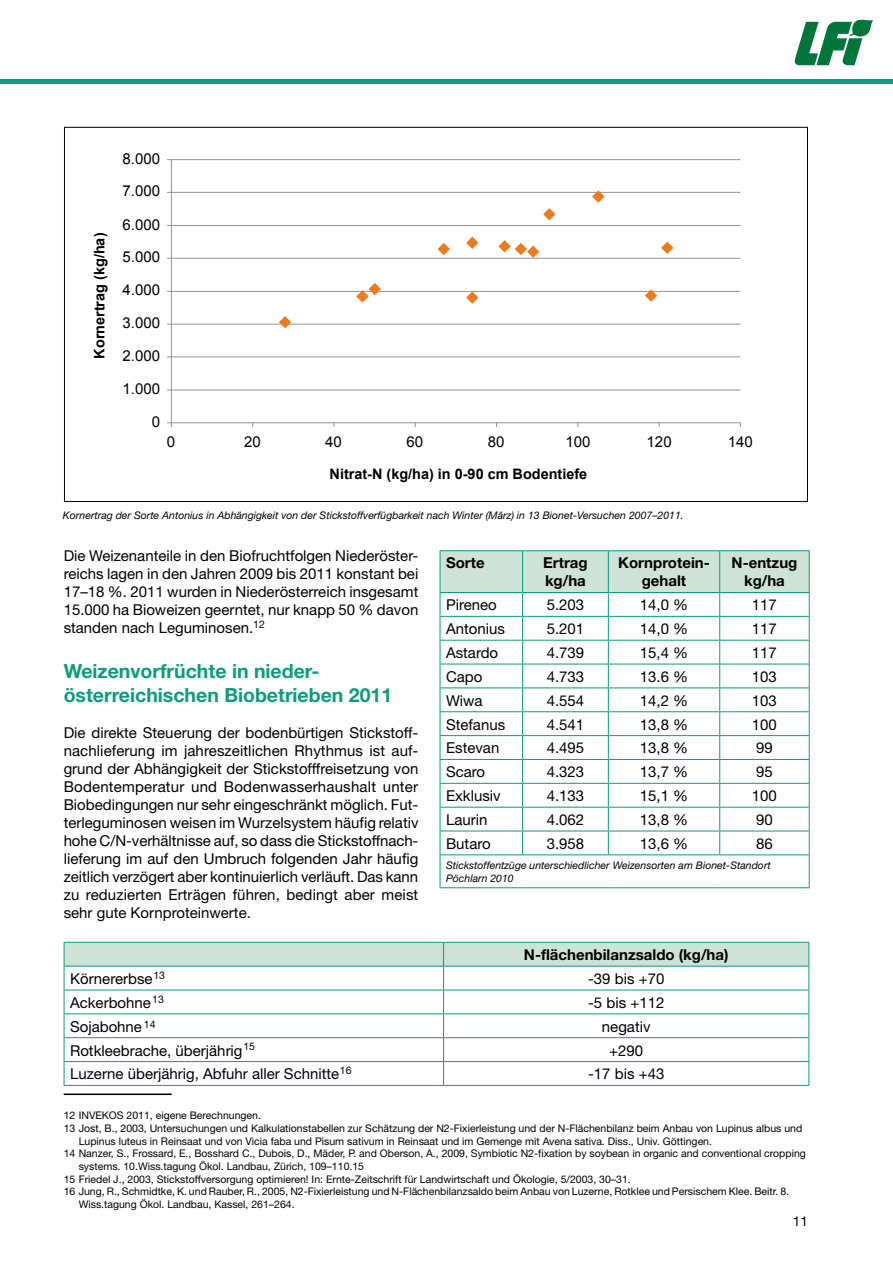
<style>
.page{position:relative;width:893px;height:1263px;background:#fff}
.page>*{position:absolute;margin:0;border:0;box-sizing:border-box;transform-origin:0 0}
.t1{font:700 19.5px/23.4px "Helvetica Neue";color:#099d7b}
.t2{font:15px/18px "Helvetica Neue";color:#000;text-align:justify}
.t3{font:700 15px/18px "Helvetica Neue";color:#000;text-align:center}
.t4{font:15px "Arial";color:#000}
.t5{font:700 14.4px "Arial";color:#000}
.t6{font:13.5px "Helvetica Neue";color:#000}
.t7{font:10.5px "Helvetica Neue";color:#000}
.t8{font:italic 10.5px/12.6px "Helvetica Neue";color:#000}
</style>
<div class="page">
<div style="left:0;top:79px;width:893px;height:5px;background:#099d7b"></div>
<svg style="left:794px;top:19px;width:79px;height:46px"></svg>
<svg style="left:64px;top:942px;width:745px;height:143px"></svg>
<hr style="left:64px;top:1085px;width:380px;height:1px;background:#099d7b">
<hr style="left:444px;top:1085px;width:365px;height:1px;background:#099d7b">
<hr style="left:64px;top:1093px;width:108px;height:2px;background:#000">
<hr style="left:440px;top:550px;width:83px;height:1px;background:#099d7b">
<hr style="left:523px;top:550px;width:85px;height:1px;background:#099d7b">
<hr style="left:608px;top:550px;width:112px;height:1px;background:#099d7b">
<hr style="left:720px;top:550px;width:90px;height:1px;background:#099d7b">
<svg style="left:440px;top:551px;width:370px;height:303px"></svg>
<hr style="left:440px;top:855px;width:1px;height:32px;background:#099d7b">
<hr style="left:809px;top:855px;width:1px;height:32px;background:#099d7b">
<hr style="left:440px;top:854px;width:83px;height:1px;background:#099d7b">
<hr style="left:523px;top:854px;width:85px;height:1px;background:#099d7b">
<hr style="left:608px;top:854px;width:112px;height:1px;background:#099d7b">
<hr style="left:720px;top:854px;width:90px;height:1px;background:#099d7b">
<hr style="left:440px;top:887px;width:83px;height:1px;background:#099d7b">
<hr style="left:523px;top:887px;width:85px;height:1px;background:#099d7b">
<hr style="left:608px;top:887px;width:112px;height:1px;background:#099d7b">
<hr style="left:720px;top:887px;width:90px;height:1px;background:#099d7b">
<hr style="left:171px;top:390px;width:569px;height:1px;background:#939393">
<hr style="left:171px;top:357px;width:569px;height:1px;background:#939393">
<hr style="left:171px;top:324px;width:569px;height:1px;background:#939393">
<hr style="left:171px;top:291px;width:569px;height:1px;background:#939393">
<hr style="left:171px;top:258px;width:569px;height:1px;background:#939393">
<hr style="left:171px;top:225px;width:569px;height:1px;background:#939393">
<hr style="left:171px;top:192px;width:569px;height:1px;background:#939393">
<hr style="left:171px;top:159px;width:569px;height:1px;background:#939393">
<hr style="left:171px;top:160px;width:1px;height:263px;background:#939393">
<hr style="left:171px;top:422px;width:569px;height:1px;background:#939393">
<svg style="left:167px;top:422px;width:5px;height:5px"></svg>
<svg style="left:661px;top:242px;width:12px;height:12px"></svg>
<svg style="left:592px;top:190px;width:12px;height:13px"></svg>
<svg style="left:645px;top:289px;width:12px;height:13px"></svg>
<svg style="left:466px;top:237px;width:12px;height:12px"></svg>
<svg style="left:466px;top:291px;width:12px;height:13px"></svg>
<svg style="left:498px;top:240px;width:41px;height:18px"></svg>
<svg style="left:356px;top:283px;width:25px;height:20px"></svg>
<svg style="left:438px;top:243px;width:12px;height:12px"></svg>
<svg style="left:279px;top:316px;width:12px;height:12px"></svg>
<svg style="left:543px;top:208px;width:12px;height:12px"></svg>
<p class="t4" style="left:123px;top:150px;width:39px">8.000</p>
<p class="t4" style="left:123px;top:183px;width:39px">7.000</p>
<p class="t5" style="left:91px;top:359px;width:128px;rotate:-90deg">Kornertrag (kg/ha)</p>
<p class="t4" style="left:123px;top:216px;width:39px">6.000</p>
<p class="t4" style="left:123px;top:249px;width:39px">5.000</p>
<p class="t4" style="left:123px;top:282px;width:39px">4.000</p>
<p class="t4" style="left:123px;top:314px;width:39px">3.000</p>
<p class="t4" style="left:123px;top:347px;width:39px">2.000</p>
<p class="t4" style="left:123px;top:380px;width:39px">1.000</p>
<p class="t4" style="left:152px;top:413px;width:10px">0</p>
<p class="t4" style="left:167px;top:433px;width:10px">0</p>
<p class="t4" style="left:244px;top:433px;width:18px">20</p>
<p class="t4" style="left:325px;top:433px;width:18px">40</p>
<p class="t4" style="left:407px;top:433px;width:18px">60</p>
<p class="t4" style="left:488px;top:433px;width:18px">80</p>
<p class="t4" style="left:565px;top:433px;width:27px">100</p>
<p class="t4" style="left:647px;top:433px;width:27px">120</p>
<p class="t4" style="left:728px;top:433px;width:27px">140</p>
<p class="t5" style="left:330px;top:466px;width:259px">Nitrat-N (kg/ha) in 0-90 cm Bodentiefe</p>
<p class="t8" style="left:63px;top:509px;width:622px">Kornertrag der Sorte Antonius in Abhängigkeit von der Stickstoffverfügbarkeit nach Winter (März) in 13 Bionet-Versuchen 2007–2011.</p>
<p class="t2" style="left:64px;top:546px;width:356px">Die Weizenanteile in den Biofruchtfolgen Niederöster&shy;reichs lagen in den Jahren 2009 bis 2011 konstant bei 17–18 %. 2011 wurden in Niederösterreich insgesamt 15.000 ha Bioweizen geerntet, nur knapp 50 % davon standen nach Leguminosen.<sup>12</sup></p>
<h1 class="t1" style="left:64px;top:659px;width:330px">Weizenvorfrüchte in nieder&shy;österreichischen Biobetrieben 2011</h1>
<p class="t2" style="left:64px;top:723px;width:356px">Die direkte Steuerung der bodenbürtigen Stickstoff&shy;nachlieferung im jahreszeitlichen Rhythmus ist auf&shy;grund der Abhängigkeit der Stickstofffreisetzung von Bodentemperatur und Bodenwasserhaushalt unter Biobedingungen nur sehr eingeschränkt möglich. Fut&shy;terleguminosen weisen im Wurzelsystem häufig relativ hohe C/N-verhältnisse auf, so dass die Stickstoffnach&shy;lieferung im auf den Umbruch folgenden Jahr häufig zeitlich verzögert aber kontinuierlich verläuft. Das kann zu reduzierten Erträgen führen, bedingt aber meist sehr gute Kornproteinwerte.</p>
<p class="t3" style="left:446px;top:554px;width:40px">Sorte</p>
<p class="t3" style="left:543px;top:554px;width:46px;text-align:left">Ertrag kg/ha</p>
<p class="t3" style="left:618px;top:554px;width:93px">Kornprotein&shy;gehalt</p>
<p class="t3" style="left:731px;top:554px;width:67px">N-entzug kg/ha</p>
<p class="t2" style="left:446px;top:596px;width:52px">Pireneo</p>
<p class="t2" style="left:547px;top:596px;width:39px">5.203</p>
<p class="t2" style="left:640px;top:596px;width:50px">14,0 %</p>
<p class="t2" style="left:752px;top:596px;width:27px">117</p>
<p class="t2" style="left:446px;top:620px;width:60px">Antonius</p>
<p class="t2" style="left:547px;top:620px;width:39px">5.201</p>
<p class="t2" style="left:640px;top:620px;width:50px">14,0 %</p>
<p class="t2" style="left:752px;top:620px;width:27px">117</p>
<p class="t2" style="left:446px;top:643px;width:54px">Astardo</p>
<p class="t2" style="left:547px;top:643px;width:39px">4.739</p>
<p class="t2" style="left:640px;top:643px;width:50px">15,4 %</p>
<p class="t2" style="left:752px;top:643px;width:27px">117</p>
<p class="t2" style="left:446px;top:667px;width:38px">Capo</p>
<p class="t2" style="left:547px;top:667px;width:39px">4.733</p>
<p class="t2" style="left:640px;top:667px;width:50px">13.6 %</p>
<p class="t2" style="left:752px;top:667px;width:27px">103</p>
<p class="t2" style="left:446px;top:691px;width:38px">Wiwa</p>
<p class="t2" style="left:547px;top:691px;width:39px">4.554</p>
<p class="t2" style="left:640px;top:691px;width:50px">14,2 %</p>
<p class="t2" style="left:752px;top:691px;width:27px">103</p>
<p class="t2" style="left:446px;top:715px;width:61px">Stefanus</p>
<p class="t2" style="left:547px;top:715px;width:39px">4.541</p>
<p class="t2" style="left:640px;top:715px;width:50px">13,8 %</p>
<p class="t2" style="left:752px;top:715px;width:27px">100</p>
<p class="t2" style="left:446px;top:739px;width:55px">Estevan</p>
<p class="t2" style="left:547px;top:739px;width:39px">4.495</p>
<p class="t2" style="left:640px;top:739px;width:50px">13,8 %</p>
<p class="t2" style="left:756px;top:739px;width:18px">99</p>
<p class="t2" style="left:446px;top:763px;width:41px">Scaro</p>
<p class="t2" style="left:547px;top:763px;width:39px">4.323</p>
<p class="t2" style="left:640px;top:763px;width:50px">13,7 %</p>
<p class="t2" style="left:756px;top:763px;width:18px">95</p>
<p class="t2" style="left:446px;top:787px;width:56px">Exklusiv</p>
<p class="t2" style="left:547px;top:787px;width:39px">4.133</p>
<p class="t2" style="left:640px;top:787px;width:50px">15,1 %</p>
<p class="t2" style="left:752px;top:787px;width:27px">100</p>
<p class="t2" style="left:446px;top:810px;width:43px">Laurin</p>
<p class="t2" style="left:547px;top:810px;width:39px">4.062</p>
<p class="t2" style="left:640px;top:810px;width:50px">13,8 %</p>
<p class="t2" style="left:756px;top:810px;width:18px">90</p>
<p class="t2" style="left:446px;top:834px;width:46px">Butaro</p>
<p class="t2" style="left:547px;top:834px;width:39px">3.958</p>
<p class="t2" style="left:640px;top:834px;width:50px">13,6 %</p>
<p class="t2" style="left:756px;top:834px;width:18px">86</p>
<p class="t8" style="left:446px;top:859px;width:326px">Stickstoffentzüge unterschiedlicher Weizensorten am Bionet-Standort<br>Pöchlarn 2010</p>
<p class="t3" style="left:524px;top:945px;width:206px">N-flächenbilanzsaldo (kg/ha)</p>
<p class="t7" style="left:153px;top:969px;width:13px">13</p>
<p class="t7" style="left:152px;top:993px;width:13px">13</p>
<p class="t7" style="left:144px;top:1018px;width:13px">14</p>
<p class="t2" style="left:70px;top:969px;width:84px">Körnererbse</p>
<p class="t2" style="left:588px;top:969px;width:78px">-39 bis +70</p>
<p class="t2" style="left:70px;top:993px;width:82px">Ackerbohne</p>
<p class="t2" style="left:588px;top:993px;width:78px">-5 bis +112</p>
<p class="t2" style="left:70px;top:1017px;width:73px">Sojabohne</p>
<p class="t2" style="left:602px;top:1017px;width:50px">negativ</p>
<p class="t2" style="left:70px;top:1041px;width:174px">Rotkleebrache, überjährig</p>
<p class="t2" style="left:609px;top:1041px;width:36px">+290</p>
<p class="t2" style="left:70px;top:1065px;width:271px">Luzerne überjährig, Abfuhr aller Schnitte</p>
<p class="t2" style="left:588px;top:1065px;width:78px">-17 bis +43</p>
<p class="t7" style="left:64px;top:1109px;width:199px">12 INVEKOS 2011, eigene Berechnungen.</p>
<p class="t7" style="left:64px;top:1122px;width:740px">13 Jost, B., 2003, Untersuchungen und Kalkulationstabellen zur Schätzung der N2-Fixierleistung und der N-Flächenbilanz beim Anbau von Lupinus albus und</p>
<p class="t7" style="left:79px;top:1135px;width:635px">Lupinus luteus in Reinsaat und von Vicia faba und Pisum sativum in Reinsaat und im Gemenge mit Avena sativa. Diss., Univ. Göttingen.</p>
<p class="t7" style="left:64px;top:1147px;width:744px">14 Nanzer, S., Frossard, E., Bosshard C., Dubois, D., Mäder, P. and Oberson, A., 2009, Symbiotic N2-fixation by soybean in organic and conventional cropping</p>
<p class="t7" style="left:79px;top:1160px;width:287px">systems. 10.Wiss.tagung Ökol. Landbau, Zürich, 109–110.15</p>
<p class="t7" style="left:64px;top:1172px;width:569px">15 Friedel J., 2003, Stickstoffversorgung optimieren! In: Ernte-Zeitschrift für Landwirtschaft und Ökologie, 5/2003, 30–31.</p>
<p class="t7" style="left:64px;top:1185px;width:727px">16 Jung, R., Schmidtke, K. und Rauber, R., 2005, N2-Fixierleistung und N-Flächenbilanzsaldo beim Anbau von Luzerne, Rotklee und Persischem Klee. Beitr. 8.</p>
<p class="t7" style="left:79px;top:1198px;width:217px">Wiss.tagung Ökol. Landbau, Kassel, 261–264.</p>
<p class="t7" style="left:243px;top:1040px;width:13px">15</p>
<p class="t7" style="left:340px;top:1064px;width:13px">16</p>
<p class="t6" style="left:793px;top:1213px;width:17px">11</p>
</div>
